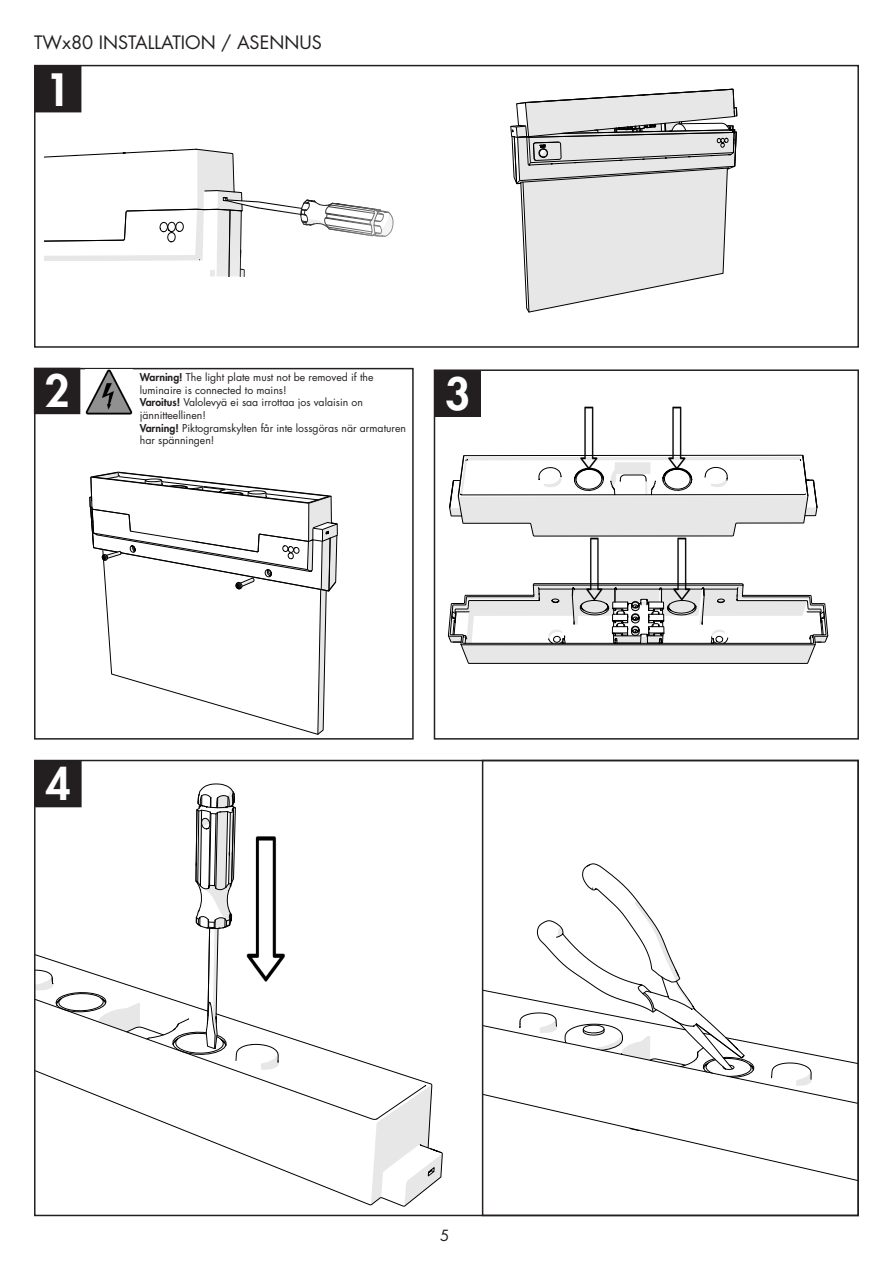
<style>
.page{position:relative;width:893px;height:1263px;background:#fff}
.page>*{position:absolute;margin:0;border:0;box-sizing:border-box;transform-origin:0 0}
.Leipateksti_bold{font:800 43.35px "Futura Std";color:#fff}
.TOC-otsikko{font:18px "Futura Std";color:#231f20}
.t1{font:15px "Futura Std";color:#231f20}
.Leipateksti{font:10.5px/12.6px "Futura Std";color:#231f20}
.s1{font-weight:800}
</style>
<div class="page">
<div style="left:34px;top:65px;width:825px;height:283px;border:2px solid #231f20"></div>
<svg style="left:44px;top:151px;width:350px;height:126px"></svg>
<div style="left:35px;top:66px;width:46px;height:46px;background:#231f20"></div>
<svg style="left:37px;top:1033px;width:406px;height:174px"></svg>
<svg style="left:420px;top:1144px;width:22px;height:9px"></svg>
<svg style="left:51px;top:64px;width:166px;height:704px"></svg>
<svg style="left:37px;top:768px;width:242px;height:295px"></svg>
<svg style="left:579px;top:1117px;width:277px;height:64px"></svg>
<svg style="left:485px;top:863px;width:371px;height:254px"></svg>
<div style="left:482px;top:760px;width:377px;height:456px;border:2px solid #231f20"></div>
<img style="left:247px;top:835px;width:38px;height:147px">
<svg style="left:510px;top:64px;width:227px;height:248px"></svg>
<img style="left:584px;top:407px;width:10px;height:48px">
<img style="left:669px;top:407px;width:16px;height:48px">
<div style="left:34px;top:368px;width:46px;height:46px;background:#231f20"></div>
<div style="left:434px;top:369px;width:425px;height:371px;border:2px solid #231f20"></div>
<svg style="left:448px;top:455px;width:380px;height:209px"></svg>
<div style="left:36px;top:761px;width:45px;height:46px;background:#231f20"></div>
<div style="left:35px;top:761px;width:46px;height:46px;border:1px solid #231f20"></div>
<div style="left:435px;top:371px;width:45px;height:45px;background:#231f20"></div>
<div style="left:435px;top:371px;width:46px;height:46px;border:1px solid #231f20"></div>
<svg style="left:88px;top:434px;width:250px;height:301px"></svg>
<div style="left:34px;top:368px;width:380px;height:372px;border:2px solid #231f20"></div>
<img style="left:85px;top:369px;width:48px;height:45px">
<p class="TOC-otsikko" style="left:34px;top:31px;width:289px">TWx80 INSTALLATION / ASENNUS</p>
<p class="Leipateksti_bold" style="left:46px;top:62px;width:27px">1</p>
<p class="Leipateksti_bold" style="left:45px;top:364px;width:27px">2</p>
<p class="Leipateksti" style="left:140px;top:371px;width:268px"><span class="s1">Warning!</span> The light plate must not be removed if the luminaire is connected to mains!<br><span class="s1">Varoitus!</span> Valolevyä ei saa irrottaa jos valaisin on jännitteellinen!<br><span class="s1">Varning!</span> Piktogramskylten får inte lossgöras när armaturen har spänningen!</p>
<p class="Leipateksti_bold" style="left:445px;top:366px;width:27px">3</p>
<p class="Leipateksti_bold" style="left:46px;top:757px;width:27px">4</p>
<h3 class="t1" style="left:440px;top:1226px;width:11px">5</h3>
</div>
